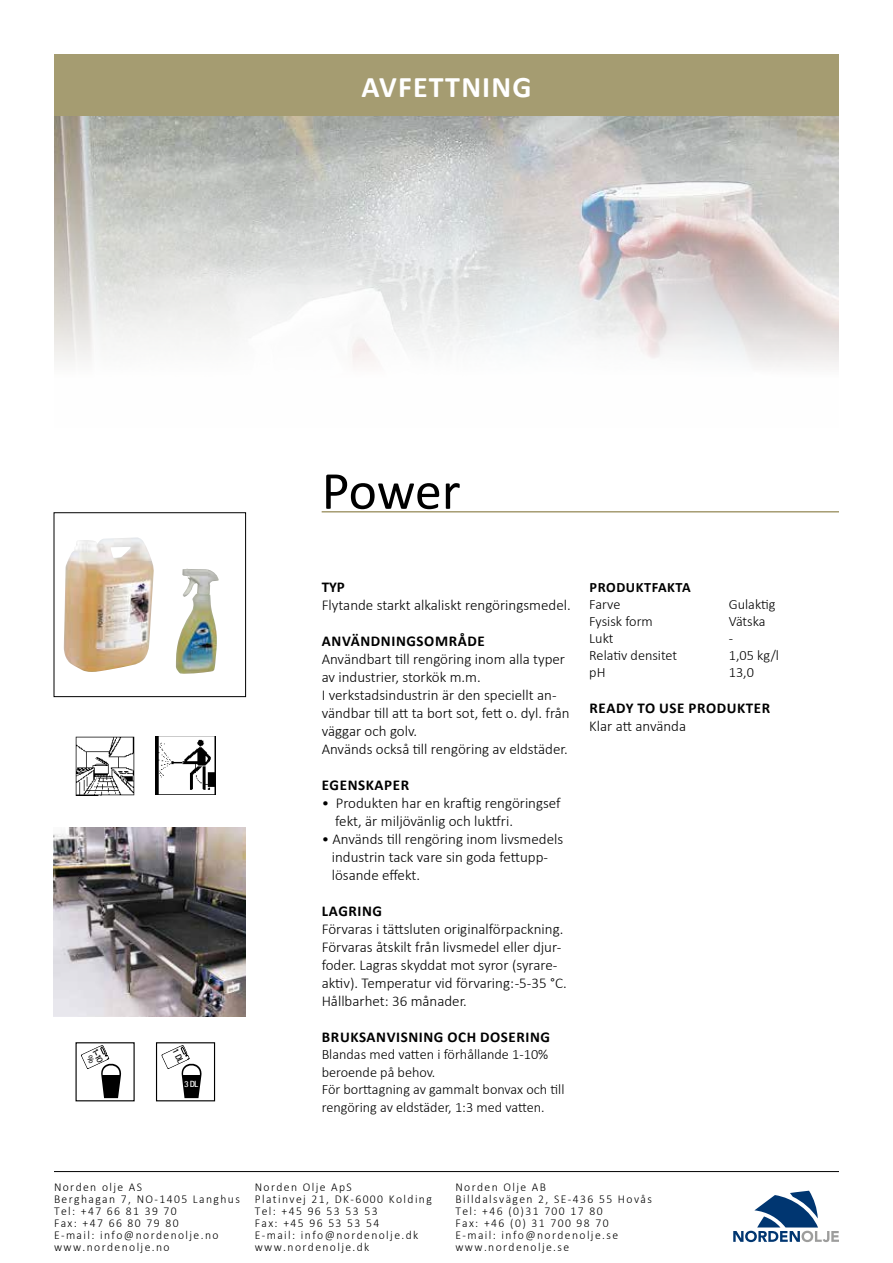
<style>
.page{position:relative;width:893px;height:1263px;background:#fff}
.page>*{position:absolute;margin:0;border:0;box-sizing:border-box;transform-origin:0 0}
.t1{font:54px "Calibri";letter-spacing:-.005em;color:#000}
.t2{font:700 30px "Calibri";letter-spacing:.04em;color:#fff}
.t3{font:300 15px/18px "Calibri";color:#000}
.t4{font:700 15px "Calibri";letter-spacing:.04em;color:#000}
.t5{font:300 14.25px/17.4px "Calibri";color:#000}
.t6{font:700 14.25px "Calibri";letter-spacing:.04em;color:#000}
.t7{font:300 12px/12px "Calibri";letter-spacing:.12em;color:#000}
.t8{font:700 9px/7.5px "Rotis Sans Serif";color:#000;text-align:center}
.t9{font:700 9px "Rotis Sans Serif";color:#fff}
</style>
<div class="page">
<div style="left:54px;top:512px;width:192px;height:185px;border:1px solid #000"></div>
<hr style="left:322px;top:511px;width:517px;height:1px;background:#a59c71">
<img style="left:54px;top:116px;width:785px;height:251px">
<div style="left:54px;top:54px;width:785px;height:62px;background:#a59c71"></div>
<hr style="left:54px;top:1171px;width:785px;height:1px;background:#000">
<svg style="left:733px;top:1191px;width:106px;height:51px"></svg>
<img style="left:54px;top:827px;width:192px;height:190px">
<img style="left:176px;top:569px;width:43px;height:105px">
<img style="left:64px;top:537px;width:90px;height:135px">
<div style="left:156px;top:1042px;width:59px;height:59px;border:1px solid #000"></div>
<svg style="left:81px;top:1045px;width:41px;height:53px"></svg>
<img style="left:156px;top:736px;width:59px;height:59px">
<img style="left:76px;top:736px;width:59px;height:60px">
<svg style="left:161px;top:1045px;width:41px;height:53px"></svg>
<h2 class="t2" style="left:361px;top:69px;width:172px">AVFETTNING</h2>
<p class="t8" style="left:98px;top:1047px;width:16px;rotate:64deg">1-10 %</p>
<p class="t9" style="left:184px;top:1079px;width:16px">3 DL</p>
<h1 class="t1" style="left:322px;top:458px;width:140px">Power</h1>
<p class="t4" style="left:322px;top:578px;width:25px">TYP</p>
<p class="t3" style="left:322px;top:597px;width:251px">Flytande starkt alkaliskt rengöringsmedel.</p>
<p class="t4" style="left:322px;top:632px;width:164px">ANVÄNDNINGSOMRÅDE</p>
<p class="t3" style="left:322px;top:650px;width:250px">Användbart till rengöring inom alla typer av industrier, storkök m.m.<br>I verkstadsindustrin är den speciellt an&shy;vändbar till att ta bort sot, fett o. dyl. från väggar och golv.<br>Används också till rengöring av eldstäder.</p>
<p class="t4" style="left:322px;top:776px;width:89px">EGENSKAPER</p>
<p class="t3" style="left:335px;top:794px;width:227px;text-indent:-14px">• Produkten har en kraftig rengöringsef fekt, är miljövänlig och luktfri.</p>
<p class="t3" style="left:332px;top:830px;width:233px;text-indent:-10px">• Används till rengöring inom livsmedels industrin tack vare sin goda fettupp&shy;lösande effekt.</p>
<p class="t4" style="left:322px;top:902px;width:62px">LAGRING</p>
<p class="t3" style="left:322px;top:920px;width:247px">Förvaras i tättsluten originalförpackning.<br>Förvaras åtskilt från livsmedel eller djur&shy;foder. Lagras skyddat mot syror (syrare&shy;aktiv). Temperatur vid förvaring: -5-35 °C.<br>Hållbarhet: 36 månader.</p>
<p class="t4" style="left:322px;top:1028px;width:230px">BRUKSANVISNING OCH DOSERING</p>
<p class="t5" style="left:322px;top:1046px;width:244px">Blandas med vatten i förhållande 1-10% beroende på behov.<br>För borttagning av gammalt bonvax och till rengöring av eldstäder, 1:3 med vatten.</p>
<p class="t6" style="left:590px;top:578px;width:103px">PRODUKTFAKTA</p>
<p class="t5" style="left:589px;top:595px;width:33px">Farve</p>
<p class="t5" style="left:729px;top:595px;width:48px">Gulaktig</p>
<p class="t5" style="left:589px;top:613px;width:65px">Fysisk form</p>
<p class="t5" style="left:729px;top:613px;width:38px">Vätska</p>
<p class="t5" style="left:589px;top:631px;width:26px">Lukt</p>
<p class="t5" style="left:729px;top:631px;width:6px">-</p>
<p class="t5" style="left:589px;top:646px;width:89px">Relativ densitet</p>
<p class="t5" style="left:729px;top:646px;width:52px">1,05 kg/l</p>
<p class="t5" style="left:589px;top:665px;width:18px">pH</p>
<p class="t5" style="left:729px;top:665px;width:27px">13,0</p>
<p class="t4" style="left:590px;top:699px;width:182px">READY TO USE PRODUKTER</p>
<p class="t3" style="left:589px;top:717px;width:98px">Klar att använda</p>
<p class="t7" style="left:54px;top:1181px;width:187px">Norden olje AS<br>Berghagan 7, NO-1405 Langhus<br>Tel: +47 66 81 39 70<br>Fax: +47 66 80 79 80<br>E-mail: info@nordenolje.no www.nordenolje.no</p>
<p class="t7" style="left:255px;top:1181px;width:179px">Norden Olje ApS<br>Platinvej 21, DK-6000 Kolding<br>Tel: +45 96 53 53 53<br>Fax: +45 96 53 53 54<br>E-mail: info@nordenolje.dk www.nordenolje.dk</p>
<p class="t7" style="left:455px;top:1181px;width:198px">Norden Olje AB<br>Billdalsvägen 2, SE-436 55 Hovås<br>Tel: +46 (0)31 700 17 80<br>Fax: +46 (0) 31 700 98 70<br>E-mail: info@nordenolje.se www.nordenolje.se</p>
</div>
